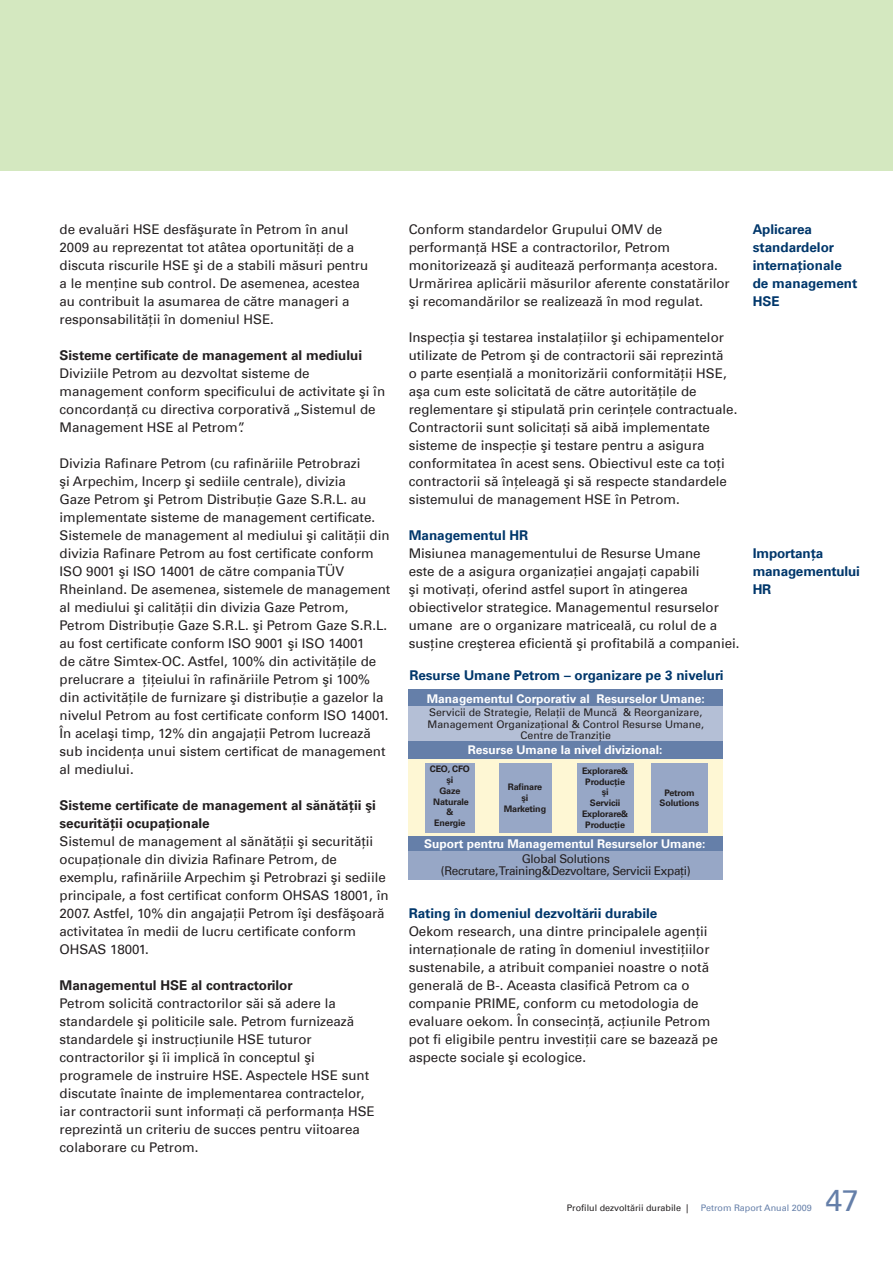
<style>
.page{position:relative;width:893px;height:1263px;background:#fff}
.page>*{position:absolute;margin:0;border:0;box-sizing:border-box;transform-origin:0 0}
.t1{font:30px "Univers Com 55 Roman";color:#657fa9}
.t2{font:700 13.5px/18px "Univers Com 65";color:#00376b}
.t3{font:700 13.5px/18px "Univers Com 65";color:#231f20}
.t4{font:13.35px/18px "Univers Com 55 Roman";color:#231f20}
.t5{font:700 12px "Univers Com 65";color:#fff}
.t6{font:12px/12px "Univers Com 55 Roman";letter-spacing:-.025em;color:#231f20;text-align:center}
.t7{font:10.5px/11.2px "Univers Com 55 Roman";color:#231f20;text-align:center}
.t8{font:700 9px/10.8px "Univers Com 65";letter-spacing:-.015em;color:#231f20;text-align:center}
.t9{font:9px "Univers Com 55 Roman";color:#231f20}
.t10{font:9px "Univers Com 55 Roman";color:#657fa9}
</style>
<div class="page">
<div style="left:0;top:0;width:893px;height:170px;background:#d4e8c0"></div>
<div style="left:409px;top:759px;width:314px;height:77px;background:#fef7d4"></div>
<div style="left:409px;top:690px;width:314px;height:17px;background:#657fa9"></div>
<div style="left:409px;top:707px;width:314px;height:35px;background:#b4bfd6"></div>
<div style="left:409px;top:742px;width:314px;height:17px;background:#657fa9"></div>
<div style="left:409px;top:836px;width:314px;height:15px;background:#657fa9"></div>
<div style="left:409px;top:851px;width:314px;height:28px;background:#97a7c6"></div>
<div style="left:425px;top:763px;width:50px;height:69px;background:#97a7c6"></div>
<div style="left:499px;top:763px;width:52px;height:69px;background:#97a7c6"></div>
<div style="left:577px;top:763px;width:57px;height:69px;background:#97a7c6"></div>
<div style="left:651px;top:763px;width:57px;height:69px;background:#97a7c6"></div>
<p class="t4" style="left:60px;top:220px;width:310px">de evaluări HSE desfăşurate în Petrom în anul 2009 au reprezentat tot atâtea oportunităţi de a discuta riscurile HSE şi de a stabili măsuri pentru a le menţine sub control. De asemenea, acestea au contribuit la asumarea de către manageri a responsabilităţii în domeniul HSE.</p>
<p class="t3" style="left:60px;top:346px;width:304px">Sisteme certificate de management al mediului</p>
<p class="t4" style="left:60px;top:364px;width:327px">Diviziile Petrom au dezvoltat sisteme de management conform specificului de activitate şi în concordanţă cu directiva corporativă „Sistemul de Management HSE al Petrom”.</p>
<p class="t4" style="left:60px;top:454px;width:332px">Divizia Rafinare Petrom (cu rafinăriile Petrobrazi<br>şi Arpechim, Incerp şi sediile centrale), divizia<br>Gaze Petrom şi Petrom Distribuţie Gaze S.R.L. au implementate sisteme de management certificate.<br>Sistemele de management al mediului şi calităţii din divizia Rafinare Petrom au fost certificate conform ISO 9001 şi ISO 14001 de către compania TÜV Rheinland. De asemenea, sistemele de management al mediului şi calităţii din divizia Gaze Petrom, Petrom Distribuţie Gaze S.R.L. şi Petrom Gaze S.R.L. au fost certificate conform ISO 9001 şi ISO 14001<br>de către Simtex-OC. Astfel, 100% din activităţile de prelucrare a ţiţeiului în rafinăriile Petrom şi 100% din activităţile de furnizare şi distribuţie a gazelor la nivelul Petrom au fost certificate conform ISO 14001.<br>În acelaşi timp, 12% din angajaţii Petrom lucrează sub incidenţa unui sistem certificat de management al mediului.</p>
<p class="t3" style="left:60px;top:796px;width:318px">Sisteme certificate de management al sănătăţii şi securităţii ocupaţionale</p>
<p class="t4" style="left:60px;top:832px;width:331px">Sistemul de management al sănătăţii şi securităţii ocupaţionale din divizia Rafinare Petrom, de exemplu, rafinăriile Arpechim şi Petrobrazi şi sediile principale, a fost certificat conform OHSAS 18001, în 2007. Astfel, 10% din angajaţii Petrom îşi desfăşoară activitatea în medii de lucru certificate conform OHSAS 18001.</p>
<p class="t3" style="left:60px;top:976px;width:235px">Managementul HSE al contractorilor</p>
<p class="t4" style="left:60px;top:994px;width:317px">Petrom solicită contractorilor săi să adere la standardele şi politicile sale. Petrom furnizează standardele şi instrucţiunile HSE tuturor contractorilor şi îi implică în conceptul şi programele de instruire HSE. Aspectele HSE sunt discutate înainte de implementarea contractelor, iar contractorii sunt informaţi că performanţa HSE reprezintă un criteriu de succes pentru viitoarea colaborare cu Petrom.</p>
<p class="t4" style="left:409px;top:220px;width:323px">Conform standardelor Grupului OMV de performanţă HSE a contractorilor, Petrom monitorizează şi auditează performanţa acestora.<br>Urmărirea aplicării măsurilor aferente constatărilor şi recomandărilor se realizează în mod regulat.</p>
<p class="t4" style="left:409px;top:328px;width:330px">Inspecţia şi testarea instalaţiilor şi echipamentelor utilizate de Petrom şi de contractorii săi reprezintă<br>o parte esenţială a monitorizării conformităţii HSE, aşa cum este solicitată de către autorităţile de reglementare şi stipulată prin cerinţele contractuale.<br>Contractorii sunt solicitaţi să aibă implementate sisteme de inspecţie şi testare pentru a asigura conformitatea în acest sens. Obiectivul este ca toţi contractorii să înţeleagă şi să respecte standardele sistemului de management HSE în Petrom.</p>
<p class="t2" style="left:409px;top:526px;width:121px">Managementul HR</p>
<p class="t4" style="left:409px;top:544px;width:332px">Misiunea managementului de Resurse Umane<br>este de a asigura organizaţiei angajaţi capabili<br>şi motivaţi, oferind astfel suport în atingerea obiectivelor strategice. Managementul resurselor umane are o organizare matriceală, cu rolul de a susţine creşterea eficientă şi profitabilă a companiei.</p>
<p class="t2" style="left:409px;top:667px;width:316px">Resurse Umane Petrom – organizare pe 3 niveluri</p>
<p class="t7" style="left:428px;top:707px;width:278px">Servicii de Strategie, Relaţii de Muncă &amp; Reorganizare,<br>Management Organizaţional &amp; Control Resurse Umane,<br>Centre de Tranziţie</p>
<p class="t5" style="left:427px;top:691px;width:279px">Managementul Corporativ al Resurselor Umane:</p>
<p class="t5" style="left:468px;top:743px;width:196px">Resurse Umane la nivel divizional:</p>
<p class="t8" style="left:430px;top:764px;width:42px">CEO, CFO şi<br>Gaze<br>Naturale &amp;<br>Energie</p>
<p class="t8" style="left:504px;top:781px;width:44px">Rafinare şi<br>Marketing</p>
<p class="t8" style="left:582px;top:765px;width:48px">Explorare&amp;<br>Producţie şi<br>Servicii<br>Explorare&amp;<br>Producţie</p>
<p class="t8" style="left:659px;top:787px;width:41px">Petrom<br>Solutions</p>
<p class="t5" style="left:424px;top:837px;width:283px">Suport pentru Managementul Resurselor Umane:</p>
<p class="t6" style="left:441px;top:852px;width:251px">Global Solutions<br>(Recrutare, Training&amp;Dezvoltare, Servicii Expaţi)</p>
<p class="t2" style="left:409px;top:904px;width:250px">Rating în domeniul dezvoltării durabile</p>
<p class="t4" style="left:409px;top:922px;width:311px">Oekom research, una dintre principalele agenţii internaţionale de rating în domeniul investiţiilor sustenabile, a atribuit companiei noastre o notă generală de B-. Aceasta clasifică Petrom ca o companie PRIME, conform cu metodologia de evaluare oekom. În consecinţă, acţiunile Petrom pot fi eligibile pentru investiţii care se bazează pe aspecte sociale şi ecologice.</p>
<p class="t2" style="left:753px;top:220px;width:106px">Aplicarea standardelor internaţionale de management<br>HSE</p>
<p class="t2" style="left:753px;top:544px;width:109px">Importanţa managementului<br>HR</p>
<p class="t9" style="left:567px;top:1202px;width:123px">Profilul dezvoltării durabile |</p>
<p class="t10" style="left:701px;top:1202px;width:112px">Petrom Raport Anual 2009</p>
<h1 class="t1" style="left:826px;top:1182px;width:35px">47</h1>
</div>
